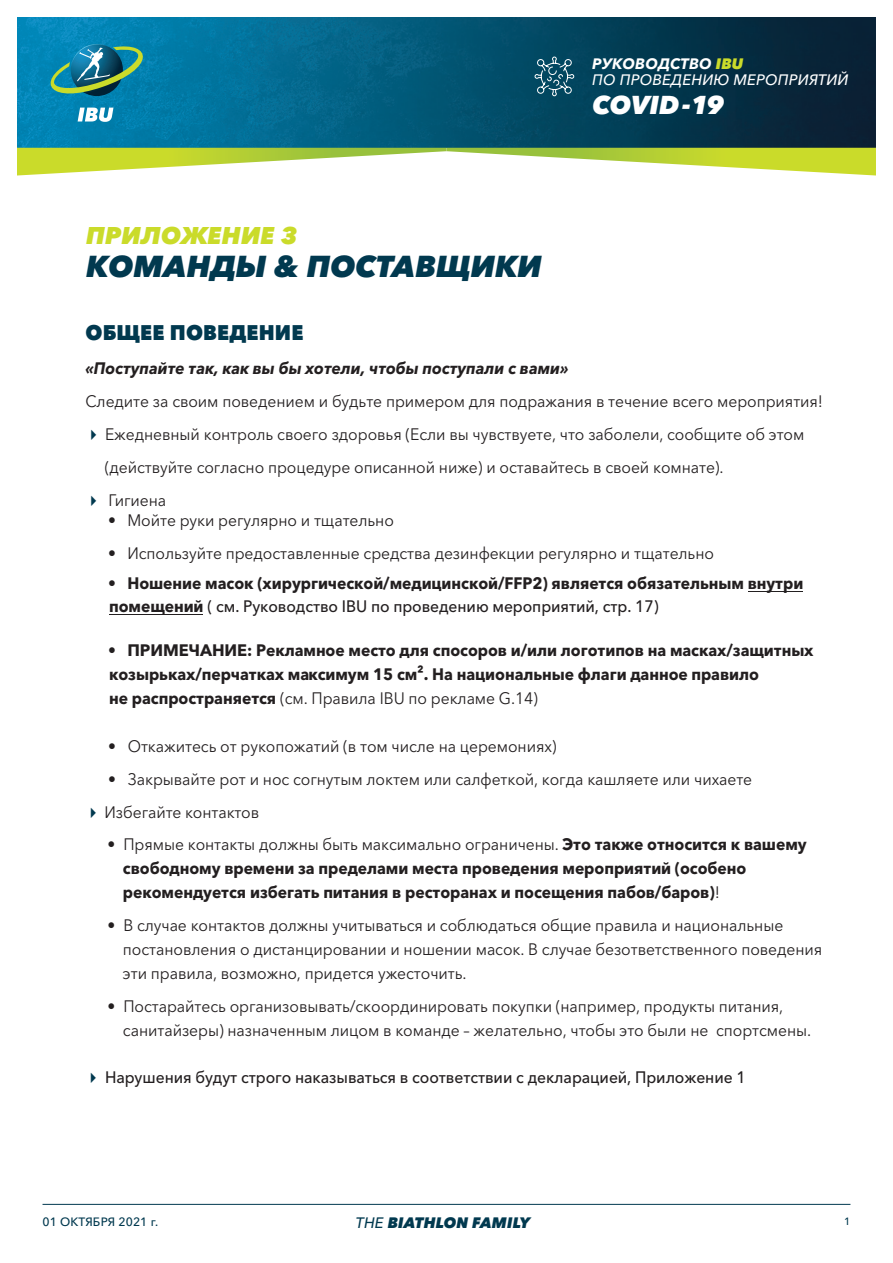
<style>
.page{position:relative;width:893px;height:1263px;background:#fff}
.page>*{position:absolute;margin:0;border:0;box-sizing:border-box;transform-origin:0 0}
.t1{font:italic 800 30px "Avenir Next W1 G";color:#01394f}
.t2{font:italic 800 25.65px "Avenir Next W1 G";letter-spacing:-.01em;color:#fff}
.t3{font:italic 800 24px "Avenir Next W1 G";color:#cadb2a}
.t4{font:800 21px "Avenir Next W1 G";letter-spacing:.01em;color:#01394f;scale:.95 1}
.t5{font:16.5px/24px "Avenir Next W1 G";letter-spacing:-.005em;color:#231f20;scale:.95 1}
.t6{font:700 16.5px/24px "Avenir Next W1 G";letter-spacing:-.005em;color:#231f20;scale:.95 1}
.t7{font:700 16.5px/23.9px "Avenir Next W1 G";letter-spacing:-.005em;color:#231f20}
.t8{font:500 16.5px "Avenir Next W1 G";letter-spacing:-.005em;color:#231f20;scale:.95 1}
.t9{font:italic 700 16.5px "Avenir Next W1 G";letter-spacing:-.005em;color:#231f20;scale:.95 1}
.t10{font:italic 500 15px/16.2px "Avenir Next W1 G";letter-spacing:.01em;color:#fff}
.t11{font:italic 800 15px "Avenir Next W1 G";letter-spacing:.01em;color:#01394f}
.t12{font:500 12px "Avenir Next W1 G";letter-spacing:.01em;color:#01394f}
.t13{font:500 10.5px "Avenir Next W1 G";color:#01394f}
.s1{font-weight:700}
.s2{font-weight:800;color:#cadb2a}
.s3{color:#01394f}
.s4{font-weight:400}
.s5{font-weight:500}
</style>
<div class="page">
<hr style="left:43px;top:1204px;width:807px;height:1px;background:#01394f">
<svg style="left:17px;top:17px;width:859px;height:159px;background:#2c6f78"></svg>
<hr style="left:748px;top:591px;width:55px;height:1px;background:#231f20">
<hr style="left:109px;top:614px;width:94px;height:1px;background:#231f20">
<h3 class="t3" style="left:86px;top:221px;width:213px">ПРИЛОЖЕНИЕ 3</h3>
<h1 class="t1" style="left:86px;top:248px;width:457px">КОМАНДЫ &amp; ПОСТАВЩИКИ</h1>
<p class="t10" style="left:592px;top:55px;width:258px"><span class="s1">РУКОВОДСТВО</span> <span class="s2">IBU<br></span>ПО ПРОВЕДЕНИЮ МЕРОПРИЯТИЙ</p>
<h2 class="t2" style="left:592px;top:89px;width:134px">COVID-19</h2>
<p class="t4" style="left:85px;top:320px;width:231px">ОБЩЕЕ ПОВЕДЕНИЕ</p>
<p class="t9" style="left:85px;top:358px;width:510px">«Поступайте так, как вы бы хотели, чтобы поступали с вами»</p>
<p class="t5" style="left:85px;top:389px;width:778px">Cледите за своим поведением и будьте примером для подражания в течение всего мероприятия!</p>
<p class="t5" style="left:105px;top:418px;width:738px;line-height:33.3px;text-indent:-19px"><span class="s3">✔</span> Ежедневный контроль своего здоровья (Если вы чувствуете, что заболели, сообщите об этом (действуйте согласно процедуре описанной ниже) и оставайтесь в своей комнате).</p>
<p class="t5" style="left:85px;top:488px;width:87px"><span class="s3">✔</span> Гигиена</p>
<p class="t5" style="left:108px;top:508px;width:302px">• Мойте руки регулярно и тщательно</p>
<p class="t5" style="left:108px;top:541px;width:639px">• Используйте предоставленные средства дезинфекции регулярно и тщательно</p>
<p class="t6" style="left:108px;top:571px;width:733px;line-height:23.4px"><span class="s4">•</span> Ношение масок (хирургической/медицинской/FFP2) является обязательным внутри помещений <span class="s5">( см. Руководство IBU по проведению мероприятий, стр. 17)</span></p>
<p class="t7" style="left:108px;top:638px;width:707px"><span class="s4">•</span> ПРИМЕЧАНИЕ: Рекламное место для спосоров и/или логотипов на масках/защитных козырьках/перчатках максимум 15 см². На национальные флаги данное правило<br>не распространяется <span class="s4">(cм. Правила IBU по рекламе G.14)</span></p>
<p class="t5" style="left:108px;top:734px;width:474px">• Откажитесь от рукопожатий (в том числе на церемониях)</p>
<p class="t5" style="left:108px;top:767px;width:679px">• Закрывайте рот и нос согнутым локтем или салфеткой, когда кашляете или чихаете</p>
<p class="t5" style="left:85px;top:800px;width:185px"><span class="s3">✔</span> Избегайте контактов</p>
<p class="t6" style="left:123px;top:832px;width:721px;text-indent:-15px"><span class="s4">• Прямые контакты должны быть максимально ограничены.</span> Это также относится к вашему свободному времени за пределами места проведения мероприятий (особено рекомендуется избегать питания в ресторанах и посещения пабов/баров)<span class="s4">!</span></p>
<p class="t5" style="left:123px;top:914px;width:738px;text-indent:-15px">• В случае контактов должны учитываться и соблюдаться общие правила и национальные постановления о дистанцировании и ношении масок. В случае безответственного поведения эти правила, возможно, придется ужесточить.</p>
<p class="t5" style="left:123px;top:994px;width:726px;text-indent:-15px">• Постарайтесь организовывать/cкоординировать покупки (например, продукты питания, санитайзеры) назначенным лицом в команде – желательно, чтобы это были не спортсмены.</p>
<p class="t8" style="left:85px;top:1067px;width:697px"><span class="s3">✔</span> Нарушения будут строго наказываться в соответствии с декларацией, Приложение 1</p>
<p class="t12" style="left:43px;top:1214px;width:117px">01 ОКТЯБРЯ 2021 г.</p>
<p class="t11" style="left:356px;top:1213px;width:176px"><span class="s5">THE</span> BIATHLON FAMILY</p>
<p class="t13" style="left:844px;top:1215px;width:8px">1</p>
</div>
